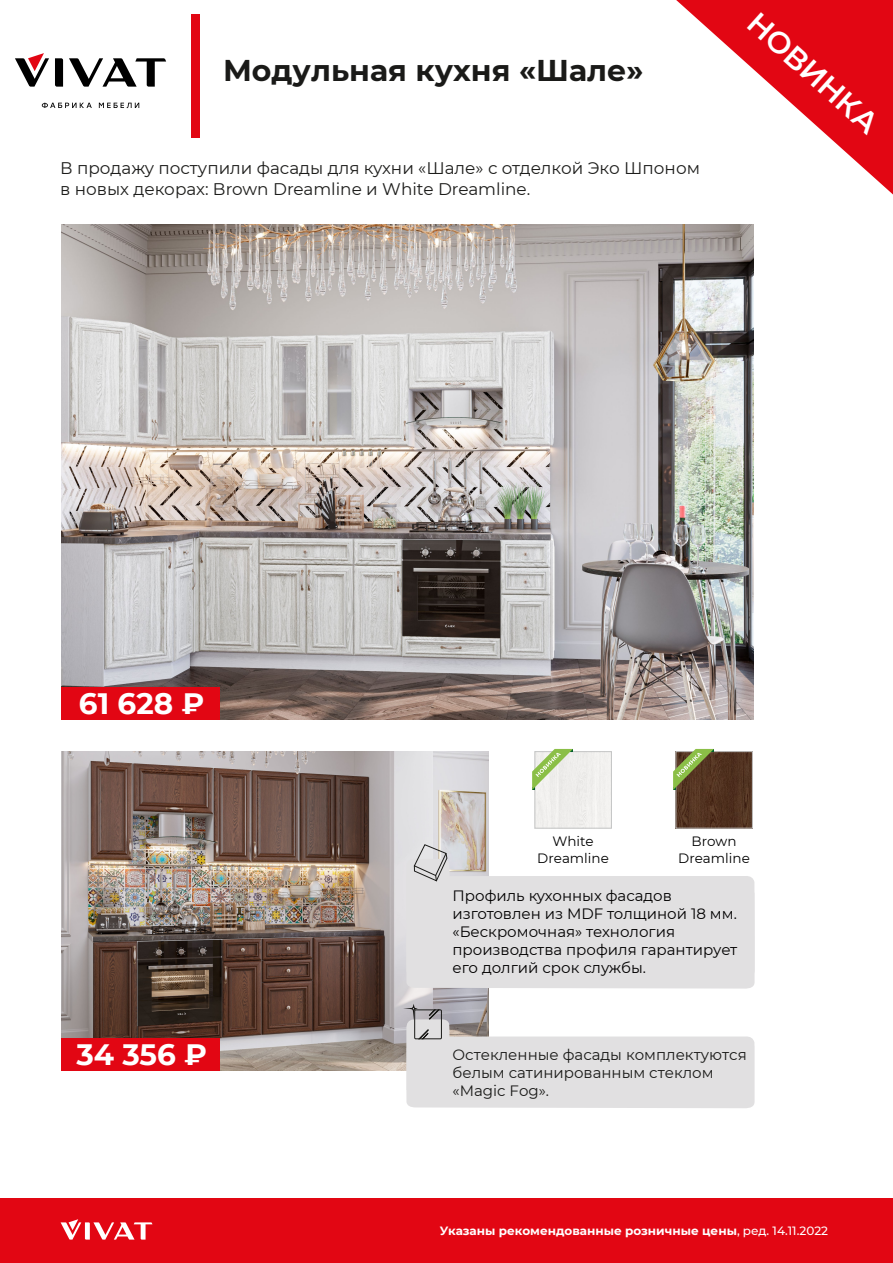
<style>
.page{position:relative;width:893px;height:1263px;background:#fff}
.page>*{position:absolute;margin:0;border:0;box-sizing:border-box;transform-origin:0 0}
.t1{font:700 30px "Montserrat";color:#1a1a18}
.t2{font:600 30px "Montserrat";color:#fff}
.t3{font:700 29.4px "Montserrat";color:#fff}
.t4{font:16.8px/21px "Montserrat";color:#1d1d1b}
.t5{font:15px/18px "Montserrat";color:#010000}
.t6{font:15px/18px "Montserrat";color:#1a1a18}
.t7{font:13.5px/16.2px "Montserrat";color:#010000;text-align:center}
.t8{font:700 12px "Montserrat";color:#fff}
.s1{font-weight:500}
</style>
<div class="page">
<div style="left:0;top:1199px;width:893px;height:64px;background:#e20613"></div>
<svg style="left:61px;top:1219px;width:91px;height:20px"></svg>
<svg style="left:676px;top:0;width:217px;height:194px"></svg>
<svg style="left:15px;top:53px;width:34px;height:34px"></svg>
<svg style="left:55px;top:58px;width:8px;height:29px"></svg>
<svg style="left:69px;top:58px;width:97px;height:29px"></svg>
<svg style="left:42px;top:103px;width:50px;height:5px"></svg>
<svg style="left:99px;top:103px;width:40px;height:5px"></svg>
<div style="left:191px;top:14px;width:8px;height:124px;background:#e20613"></div>
<img style="left:61px;top:224px;width:692px;height:496px">
<div style="left:61px;top:687px;width:159px;height:33px;background:#e20613"></div>
<img style="left:61px;top:751px;width:427px;height:320px">
<div style="left:61px;top:1038px;width:159px;height:33px;background:#e20613"></div>
<img style="left:677px;top:753px;width:74px;height:74px">
<div style="left:675px;top:751px;width:78px;height:78px;border:1px solid #c4c5c5"></div>
<svg style="left:673px;top:749px;width:41px;height:41px;background:#767444"></svg>
<div style="left:536px;top:753px;width:74px;height:74px;background:#f0efed"></div>
<div style="left:534px;top:751px;width:78px;height:78px;border:1px solid #c4c5c5"></div>
<svg style="left:532px;top:749px;width:41px;height:41px;background:#cedeb8"></svg>
<svg style="left:406px;top:1005px;width:349px;height:103px"></svg>
<svg style="left:406px;top:844px;width:349px;height:145px"></svg>
<h1 class="t1" style="left:223px;top:49px;width:422px">Модульная кухня «Шале»</h1>
<p class="t4" style="left:60px;top:157px;width:641px">В продажу поступили фасады для кухни «Шале» с отделкой Эко Шпоном в новых декорах: Brown Dreamline и White Dreamline.</p>
<h1 class="t2" style="left:766px;top:2px;width:166px;rotate:42deg">НОВИНКА</h1>
<h2 class="t3" style="left:79px;top:682px;width:127px">61 628 ₽</h2>
<p class="t7" style="left:537px;top:833px;width:73px">White<br>Dreamline</p>
<p class="t7" style="left:678px;top:833px;width:73px">Brown<br>Dreamline</p>
<h2 class="t3" style="left:76px;top:1033px;width:132px">34 356 ₽</h2>
<p class="t5" style="left:452px;top:886px;width:286px">Профиль кухонных фасадов изготовлен из MDF толщиной 18 мм. «Бескромочная» технология производства профиля гарантирует его долгий срок службы.</p>
<p class="t6" style="left:452px;top:1045px;width:296px">Остекленные фасады комплектуются белым сатинированным стеклом «Magic Fog».</p>
<p class="t8" style="left:440px;top:1221px;width:390px">Указаны рекомендованные розничные цены<span class="s1">, ред. 14.11.2022</span></p>
</div>
